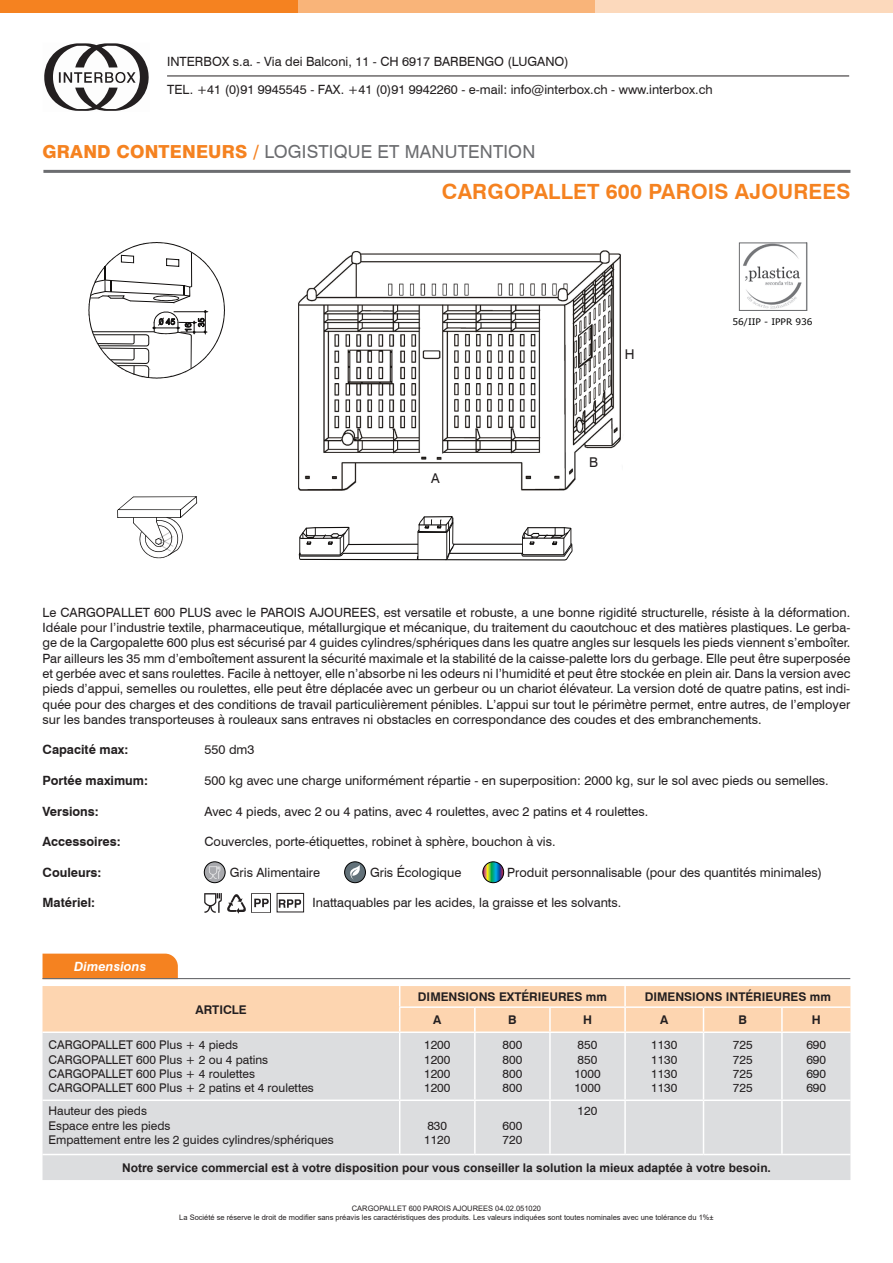
<style>
.page{position:relative;width:893px;height:1263px;background:#fff}
.page>*{position:absolute;margin:0;border:0;box-sizing:border-box;transform-origin:0 0}
.t1{font:700 21px "Swiss 721 BT";letter-spacing:.01em;color:#f58220}
.t2{font:18px "Swiss 721 BT";letter-spacing:.01em;color:#6c6d70}
.t3{font:13.5px "Swiss 721 BT";color:#231f20}
.t4{font:12.75px/15.3px "Swiss 721 BT";color:#231f20;text-align:justify}
.t5{font:700 12.75px "Swiss 721 BT";color:#231f20}
.t6{font:italic 700 12.75px "Swiss 721 BT";letter-spacing:.01em;color:#fff}
.t7{font:12px/14.4px "Swiss 721 BT";color:#231f20}
.t8{font:700 12px "Arial";color:#231f20}
.t9{font:700 12px "Swiss 721 BT";color:#231f20}
.t10{font:9px "Verdana";color:#000001}
.t11{font:7.5px/9px "Arial";color:#231f20;text-align:center}
.s1{font-weight:800;color:#f58220}
</style>
<div class="page">
<div style="left:0;top:0;width:298px;height:13px;background:#f58220"></div>
<div style="left:298px;top:0;width:297px;height:13px;background:#f9b479"></div>
<div style="left:595px;top:0;width:298px;height:13px;background:#fcd9bc"></div>
<div style="left:43px;top:1033px;width:807px;height:147px;background:#dcdddf"></div>
<hr style="left:43px;top:1154px;width:357px;height:1px;background:#fff">
<hr style="left:43px;top:1099px;width:357px;height:2px;background:#fff">
<hr style="left:400px;top:1099px;width:75px;height:2px;background:#fff">
<hr style="left:475px;top:1099px;width:75px;height:2px;background:#fff">
<hr style="left:550px;top:1099px;width:75px;height:2px;background:#fff">
<hr style="left:625px;top:1099px;width:78px;height:2px;background:#fff">
<hr style="left:703px;top:1099px;width:79px;height:2px;background:#fff">
<hr style="left:782px;top:1099px;width:68px;height:2px;background:#fff">
<hr style="left:399px;top:1033px;width:1px;height:66px;background:#fff">
<hr style="left:399px;top:1101px;width:1px;height:53px;background:#fff">
<hr style="left:400px;top:1154px;width:75px;height:1px;background:#fff">
<hr style="left:474px;top:1033px;width:2px;height:66px;background:#fff">
<hr style="left:474px;top:1101px;width:2px;height:53px;background:#fff">
<hr style="left:475px;top:1154px;width:75px;height:1px;background:#fff">
<hr style="left:549px;top:1033px;width:2px;height:66px;background:#fff">
<hr style="left:549px;top:1101px;width:2px;height:53px;background:#fff">
<hr style="left:550px;top:1154px;width:75px;height:1px;background:#fff">
<hr style="left:624px;top:1033px;width:2px;height:66px;background:#fff">
<hr style="left:624px;top:1101px;width:2px;height:53px;background:#fff">
<hr style="left:625px;top:1154px;width:78px;height:1px;background:#fff">
<hr style="left:703px;top:1033px;width:1px;height:66px;background:#fff">
<hr style="left:703px;top:1101px;width:1px;height:53px;background:#fff">
<hr style="left:703px;top:1154px;width:79px;height:1px;background:#fff">
<hr style="left:781px;top:1033px;width:2px;height:66px;background:#fff">
<hr style="left:781px;top:1101px;width:2px;height:53px;background:#fff">
<hr style="left:782px;top:1154px;width:68px;height:1px;background:#fff">
<div style="left:43px;top:986px;width:807px;height:46px;background:#fdd5b0"></div>
<hr style="left:625px;top:1031px;width:78px;height:2px;background:#fff">
<svg style="left:117px;top:496px;width:80px;height:62px"></svg>
<svg style="left:89px;top:243px;width:136px;height:136px"></svg>
<img style="left:743px;top:245px;width:59px;height:64px">
<div style="left:739px;top:243px;width:68px;height:68px;border:1px solid #6c6d70"></div>
<svg style="left:298px;top:516px;width:275px;height:45px"></svg>
<img style="left:298px;top:250px;width:323px;height:241px">
<hr style="left:43px;top:170px;width:807px;height:3px;background:#6c6d70">
<img style="left:251px;top:893px;width:19px;height:19px">
<img style="left:279px;top:899px;width:23px;height:9px">
<div style="left:277px;top:893px;width:27px;height:19px;border:1px solid #231f20"></div>
<img style="left:204px;top:893px;width:18px;height:19px">
<img style="left:227px;top:894px;width:19px;height:19px">
<svg style="left:204px;top:862px;width:21px;height:21px"></svg>
<div style="left:204px;top:862px;width:21px;height:21px;border:1px solid #000;border-radius:50%"></div>
<svg style="left:209px;top:866px;width:11px;height:12px"></svg>
<div style="left:43px;top:954px;width:135px;height:24px;background:#f58220"></div>
<hr style="left:43px;top:978px;width:807px;height:1px;background:#6c6d70">
<svg style="left:44px;top:43px;width:105px;height:68px"></svg>
<hr style="left:167px;top:76px;width:682px;height:1px;background:#231f20">
<div style="left:345px;top:862px;width:20px;height:21px;background:#627179;border-radius:50%"></div>
<div style="left:344px;top:862px;width:22px;height:21px;border:1px solid #000;border-radius:50%"></div>
<svg style="left:350px;top:865px;width:10px;height:14px"></svg>
<svg style="left:483px;top:862px;width:21px;height:21px"></svg>
<div style="left:483px;top:862px;width:21px;height:21px;border:1px solid #000;border-radius:50%"></div>
<p class="t4" style="left:167px;top:54px;width:403px">INTERBOX s.a. - Via dei Balconi, 11 - CH 6917 BARBENGO (LUGANO)</p>
<p class="t4" style="left:167px;top:82px;width:547px">TEL. +41 (0)91 9945545 - FAX. +41 (0)91 9942260 - e-mail: info@interbox.ch - www.interbox.ch</p>
<h2 class="t2" style="left:43px;top:141px;width:494px"><span class="s1">GRAND CONTENEURS /</span> LOGISTIQUE ET MANUTENTION</h2>
<h1 class="t1" style="left:442px;top:179px;width:410px">CARGOPALLET 600 PAROIS AJOUREES</h1>
<p class="t3" style="left:431px;top:470px;width:10px">A</p>
<p class="t3" style="left:625px;top:345px;width:11px">H</p>
<p class="t3" style="left:589px;top:454px;width:10px">B</p>
<p class="t10" style="left:732px;top:316px;width:82px">56/IIP - IPPR 936</p>
<p class="t4" style="left:43px;top:604px;width:809px">Le CARGOPALLET 600 PLUS avec le PAROIS AJOUREES, est versatile et robuste, a une bonne rigidité structurelle, résiste à la déformation.<br>Idéale pour l’industrie textile, pharmaceutique, métallurgique et mécanique, du traitement du caoutchouc et des matières plastiques. Le gerba&shy;ge de la Cargopalette 600 plus est sécurisé par 4 guides cylindres/sphériques dans les quatre angles sur lesquels les pieds viennent s’emboîter.<br>Par ailleurs les 35 mm d’emboîtement assurent la sécurité maximale et la stabilité de la caisse-palette lors du gerbage. Elle peut être superposée et gerbée avec et sans roulettes. Facile à nettoyer, elle n’absorbe ni les odeurs ni l’humidité et peut être stockée en plein air. Dans la version avec pieds d’appui, semelles ou roulettes, elle peut être déplacée avec un gerbeur ou un chariot élévateur. La version doté de quatre patins, est indi&shy;quée pour des charges et des conditions de travail particulièrement pénibles. L’appui sur tout le périmètre permet, entre autres, de l’employer sur les bandes transporteuses à rouleaux sans entraves ni obstacles en correspondance des coudes et des embranchements.</p>
<p class="t5" style="left:43px;top:742px;width:87px">Capacité max:</p>
<p class="t4" style="left:205px;top:742px;width:52px">550 dm3</p>
<p class="t5" style="left:43px;top:773px;width:107px">Portée maximum:</p>
<p class="t4" style="left:205px;top:773px;width:626px">500 kg avec une charge uniformément répartie - en superposition: 2000 kg, sur le sol avec pieds ou semelles.</p>
<p class="t5" style="left:43px;top:803px;width:58px">Versions:</p>
<p class="t4" style="left:205px;top:803px;width:445px">Avec 4 pieds, avec 2 ou 4 patins, avec 4 roulettes, avec 2 patins et 4 roulettes.</p>
<p class="t5" style="left:43px;top:834px;width:80px">Accessoires:</p>
<p class="t4" style="left:205px;top:834px;width:352px">Couvercles, porte-étiquettes, robinet à sphère, bouchon à vis.</p>
<p class="t5" style="left:43px;top:864px;width:61px">Couleurs:</p>
<p class="t4" style="left:230px;top:864px;width:92px">Gris Alimentaire</p>
<p class="t4" style="left:370px;top:864px;width:93px">Gris Écologique</p>
<p class="t4" style="left:507px;top:864px;width:316px">Produit personnalisable (pour des quantités minimales)</p>
<p class="t5" style="left:43px;top:895px;width:54px">Matériel:</p>
<p class="t4" style="left:313px;top:895px;width:310px">Inattaquables par les acides, la graisse et les solvants.</p>
<p class="t6" style="left:74px;top:959px;width:74px">Dimensions</p>
<p class="t9" style="left:195px;top:1002px;width:53px">ARTICLE</p>
<p class="t9" style="left:418px;top:989px;width:190px">DIMENSIONS EXTÉRIEURES mm</p>
<p class="t9" style="left:645px;top:989px;width:188px">DIMENSIONS INTÉRIEURES mm</p>
<p class="t9" style="left:433px;top:1013px;width:10px">A</p>
<p class="t9" style="left:508px;top:1013px;width:10px">B</p>
<p class="t9" style="left:583px;top:1013px;width:10px">H</p>
<p class="t9" style="left:660px;top:1013px;width:10px">A</p>
<p class="t9" style="left:738px;top:1013px;width:10px">B</p>
<p class="t9" style="left:812px;top:1013px;width:10px">H</p>
<p class="t7" style="left:49px;top:1038px;width:267px">CARGOPALLET 600 Plus + 4 pieds CARGOPALLET 600 Plus + 2 ou 4 patins CARGOPALLET 600 Plus + 4 roulettes CARGOPALLET 600 Plus + 2 patins et 4 roulettes</p>
<p class="t7" style="left:424px;top:1038px;width:28px;text-align:justify">1200<br>1200<br>1200<br>1200</p>
<p class="t7" style="left:502px;top:1038px;width:21px;text-align:justify">800<br>800<br>800<br>800</p>
<p class="t7" style="left:574px;top:1038px;width:28px">850<br>850<br>1000<br>1000</p>
<p class="t7" style="left:651px;top:1038px;width:28px;text-align:justify">1130<br>1130<br>1130<br>1130</p>
<p class="t7" style="left:733px;top:1038px;width:21px;text-align:justify">725<br>725<br>725<br>725</p>
<p class="t7" style="left:806px;top:1038px;width:21px;text-align:justify">690<br>690<br>690<br>690</p>
<p class="t7" style="left:49px;top:1104px;width:287px">Hauteur des pieds<br>Espace entre les pieds<br>Empattement entre les 2 guides cylindres/sphériques</p>
<p class="t7" style="left:578px;top:1104px;width:21px">120</p>
<p class="t7" style="left:424px;top:1118px;width:28px">830<br>1120</p>
<p class="t7" style="left:502px;top:1118px;width:21px">600<br>720</p>
<p class="t8" style="left:122px;top:1159px;width:650px">Notre service commercial est à votre disposition pour vous conseiller la solution la mieux adaptée à votre besoin.</p>
<p class="t11" style="left:179px;top:1204px;width:536px">CARGOPALLET 600 PAROIS AJOUREES 04.02.051020<br>La Société se réserve le droit de modifier sans préavis les caractéristiques des produits. Les valeurs indiquées sont toutes nominales avec une tolérance du 1%±</p>
</div>
